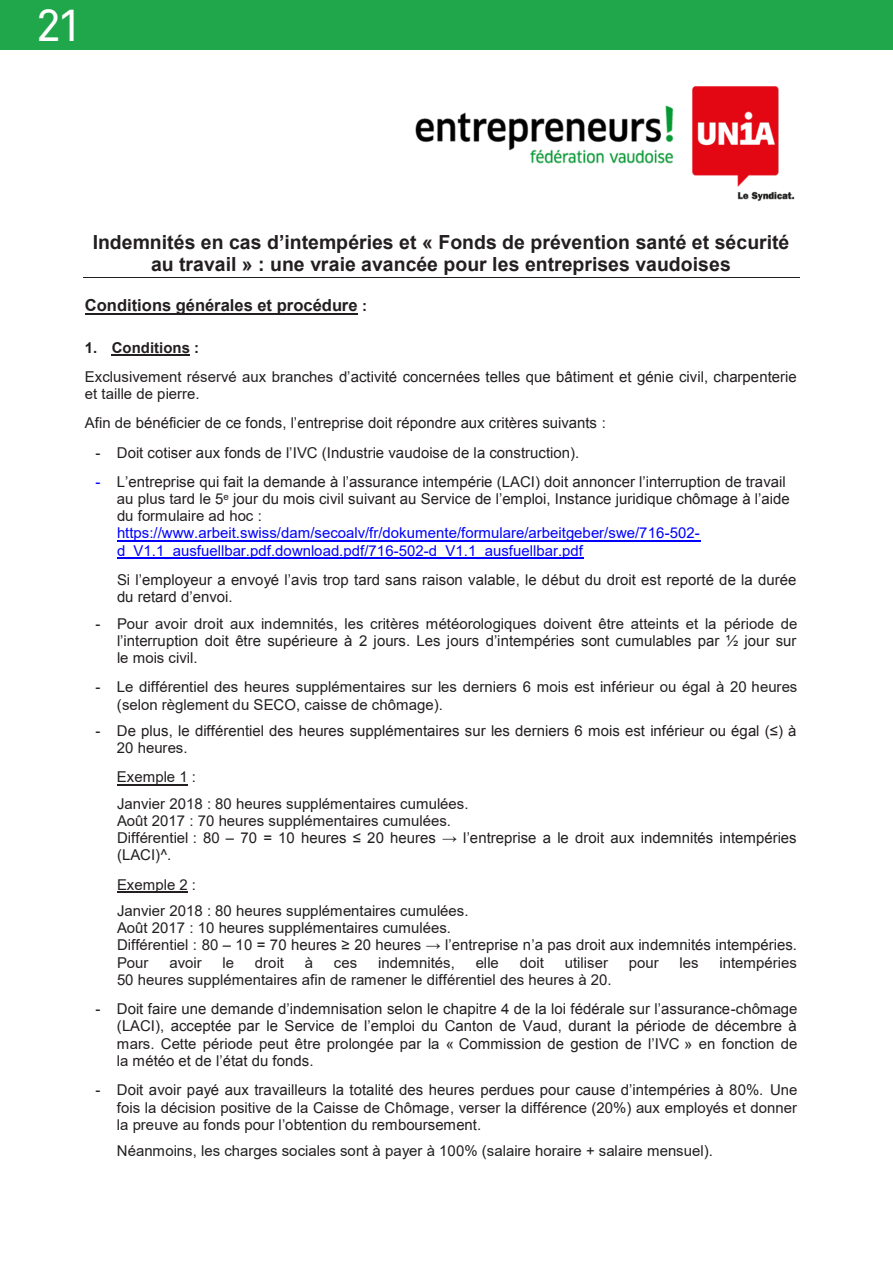
<style>
.page{position:relative;width:893px;height:1263px;background:#fff}
.page>*{position:absolute;margin:0;border:0;box-sizing:border-box;transform-origin:0 0}
.numero_de_pages{font:45px "Akkurat";color:#fff}
.t1{font:700 19.5px/22.5px "Arial";color:#231f20;text-align:center}
.t2{font:700 16.5px "Arial";color:#231f20}
.t3{font:15px/17.2px "Arial";color:#231f20}
.t4{font:15px/17.2px "Arial";color:#00f}
.t5{font:700 15px "Arial";color:#231f20}
.s1{font-size:15px}
.s2{color:#00f}
</style>
<div class="page">
<div style="left:0;top:0;width:893px;height:50px;background:#21a74b"></div>
<img style="left:415px;top:86px;width:380px;height:115px">
<hr style="left:83px;top:277px;width:717px;height:1px;background:#231f20">
<hr style="left:85px;top:313px;width:273px;height:1px;background:#231f20">
<hr style="left:112px;top:354px;width:78px;height:2px;background:#231f20">
<hr style="left:117px;top:540px;width:583px;height:1px;background:#00f">
<hr style="left:117px;top:557px;width:466px;height:1px;background:#00f">
<hr style="left:117px;top:784px;width:71px;height:1px;background:#231f20">
<hr style="left:117px;top:891px;width:71px;height:1px;background:#231f20">
<p class="numero_de_pages" style="left:36px;top:-1px;width:48px">21</p>
<h2 class="t1" style="left:93px;top:231px;width:698px">Indemnités en cas d’intempéries et « Fonds de prévention santé et sécurité au travail » : une vraie avancée pour les entreprises vaudoises</h2>
<p class="t2" style="left:85px;top:293px;width:284px">Conditions générales et procédure <span class="s1">:</span></p>
<p class="t5" style="left:85px;top:337px;width:116px">1. Conditions :</p>
<p class="t3" style="left:85px;top:368px;width:713px">Exclusivement réservé aux branches d’activité concernées telles que bâtiment et génie civil, charpenterie et taille de pierre.</p>
<p class="t3" style="left:85px;top:414px;width:523px">Afin de bénéficier de ce fonds, l’entreprise doit répondre aux critères suivants :</p>
<p class="t3" style="left:96px;top:444px;width:485px">- Doit cotiser aux fonds de l’IVC (Industrie vaudoise de la construction).</p>
<p class="t3" style="left:117px;top:473px;width:674px;text-indent:-21px"><span class="s2">-</span> L’entreprise qui fait la demande à l’assurance intempérie (LACI) doit annoncer l’interruption de travail au plus tard le 5<sup>e</sup> jour du mois civil suivant au Service de l’emploi, Instance juridique chômage à l’aide du formulaire ad hoc :</p>
<p class="t4" style="left:117px;top:524px;width:584px">https://www.arbeit.swiss/dam/secoalv/fr/dokumente/formulare/arbeitgeber/swe/716-502- d_V1.1_ausfuellbar.pdf.download.pdf/716-502-d_V1.1_ausfuellbar.pdf</p>
<p class="t3" style="left:117px;top:571px;width:681px">Si l’employeur a envoyé l’avis trop tard sans raison valable, le début du droit est reporté de la durée du retard d’envoi.</p>
<p class="t3" style="left:117px;top:614px;width:682px;text-align:justify;text-indent:-21px">- Pour avoir droit aux indemnités, les critères météorologiques doivent être atteints et la période de l’interruption doit être supérieure à 2 jours. Les jours d’intempéries sont cumulables par ½ jour sur le mois civil.</p>
<p class="t3" style="left:117px;top:678px;width:682px;text-indent:-21px">- Le différentiel des heures supplémentaires sur les derniers 6 mois est inférieur ou égal à 20 heures (selon règlement du SECO, caisse de chômage).</p>
<p class="t3" style="left:117px;top:722px;width:681px;text-indent:-21px">- De plus, le différentiel des heures supplémentaires sur les derniers 6 mois est inférieur ou égal (≤) à<br>20 heures.</p>
<p class="t3" style="left:117px;top:764px;width:353px;line-height:26.1px">Exemple 1 :<br>Janvier 2018 : 80 heures supplémentaires cumulées.</p>
<p class="t3" style="left:117px;top:812px;width:681px">Août 2017 : 70 heures supplémentaires cumulées.<br>Différentiel : 80 – 70 = 10 heures ≤ 20 heures → l’entreprise a le droit aux indemnités intempéries (LACI)^.</p>
<p class="t3" style="left:117px;top:871px;width:353px;line-height:26.2px">Exemple 2 :<br>Janvier 2018 : 80 heures supplémentaires cumulées.</p>
<p class="t3" style="left:117px;top:919px;width:681px">Août 2017 : 10 heures supplémentaires cumulées.<br>Différentiel : 80 – 10 = 70 heures ≥ 20 heures → l’entreprise n’a pas droit aux indemnités intempéries.<br>Pour</p>
<p class="t3" style="left:169px;top:954px;width:34px">avoir</p>
<p class="t3" style="left:223px;top:954px;width:13px">le</p>
<p class="t3" style="left:255px;top:954px;width:31px">droit</p>
<p class="t3" style="left:305px;top:954px;width:10px">à</p>
<p class="t3" style="left:334px;top:954px;width:25px">ces</p>
<p class="t3" style="left:378px;top:954px;width:78px">indemnités,</p>
<p class="t3" style="left:476px;top:954px;width:25px">elle</p>
<p class="t3" style="left:520px;top:954px;width:26px">doit</p>
<p class="t3" style="left:565px;top:954px;width:45px">utiliser</p>
<p class="t3" style="left:629px;top:954px;width:31px">pour</p>
<p class="t3" style="left:679px;top:954px;width:21px">les</p>
<p class="t3" style="left:719px;top:954px;width:79px">intempéries</p>
<p class="t3" style="left:117px;top:971px;width:496px">50 heures supplémentaires afin de ramener le différentiel des heures à 20.</p>
<p class="t3" style="left:117px;top:1000px;width:682px;text-align:justify;text-indent:-21px">- Doit faire une demande d’indemnisation selon le chapitre 4 de la loi fédérale sur l’assurance-chômage (LACI), acceptée par le Service de l’emploi du Canton de Vaud, durant la période de décembre à mars. Cette période peut être prolongée par la « Commission de gestion de l’IVC » en fonction de la météo et de l’état du fonds.</p>
<p class="t3" style="left:117px;top:1081px;width:682px;text-align:justify;text-indent:-21px">- Doit avoir payé aux travailleurs la totalité des heures perdues pour cause d’intempéries à 80%. Une fois la décision positive de la Caisse de Chômage, verser la différence (20%) aux employés et donner la preuve au fonds pour l’obtention du remboursement.</p>
<p class="t3" style="left:117px;top:1142px;width:597px">Néanmoins, les charges sociales sont à payer à 100% (salaire horaire + salaire mensuel).</p>
</div>
